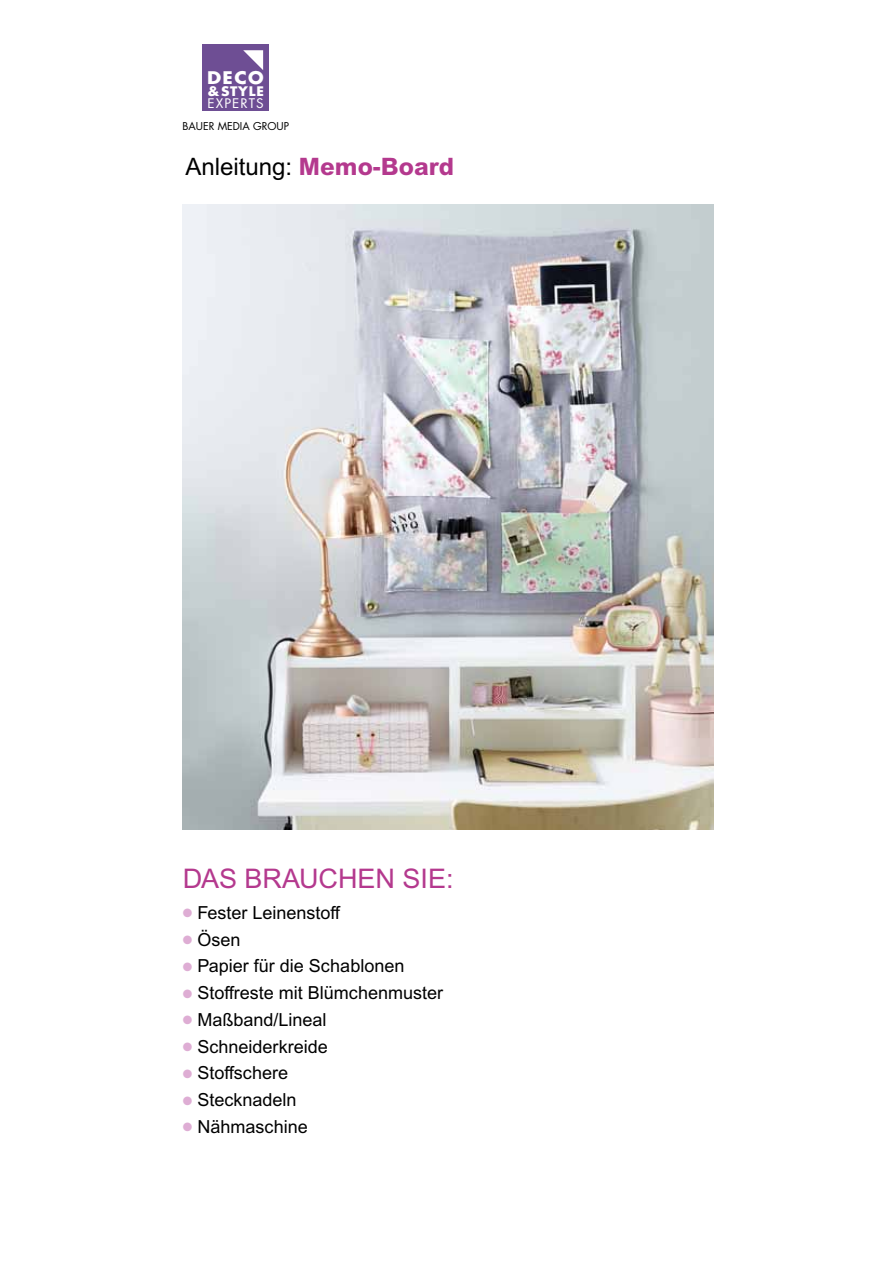
<style>
.page{position:relative;width:893px;height:1263px;background:#fff}
.page>*{position:absolute;margin:0;border:0;box-sizing:border-box;transform-origin:0 0}
.t1{font:27px "Arial MT Pro";color:#b4398e}
.t2{font:24px "Arial MT Pro";color:#000}
.t3{font:18px "Arial MT Pro";color:#000}
.t4{font:700 16.95px "Futura Com";color:#fff;scale:1.12 1}
.t5{font:12.9px "Futura Com";letter-spacing:.08em;color:#fff;scale:1.05 1}
.t6{font:700 12.75px "Futura Com";letter-spacing:.06em;color:#fff;scale:1.07 1}
.t7{font:10.5px "Futura Com";color:#000}
.s1{font-weight:800;color:#b4398e}
.s2{color:#deadd4}
</style>
<div class="page">
<img style="left:183px;top:204px;width:530px;height:626px">
<div style="left:202px;top:44px;width:67px;height:67px;background:#6e4e94"></div>
<svg style="left:243px;top:50px;width:20px;height:20px"></svg>
<p class="t4" style="left:207px;top:65px;width:52px">DECO</p>
<p class="t6" style="left:208px;top:81px;width:54px">&amp;STYLE</p>
<p class="t5" style="left:207px;top:94px;width:55px">EXPERTS</p>
<p class="t7" style="left:183px;top:119px;width:108px">BAUER MEDIA GROUP</p>
<h2 class="t2" style="left:186px;top:153px;width:270px">Anleitung: <span class="s1">Memo-Board</span></h2>
<h1 class="t1" style="left:183px;top:863px;width:272px">DAS BRAUCHEN SIE:</h1>
<p class="t3" style="left:183px;top:902px;width:159px"><span class="s2">●</span> Fester Leinenstoff</p>
<p class="t3" style="left:183px;top:929px;width:59px"><span class="s2">●</span> Ösen</p>
<p class="t3" style="left:183px;top:956px;width:223px"><span class="s2">●</span> Papier für die Schablonen</p>
<p class="t3" style="left:183px;top:982px;width:262px"><span class="s2">●</span> Stoffreste mit Blümchenmuster</p>
<p class="t3" style="left:183px;top:1009px;width:145px"><span class="s2">●</span> Maßband/Lineal</p>
<p class="t3" style="left:183px;top:1036px;width:146px"><span class="s2">●</span> Schneiderkreide</p>
<p class="t3" style="left:183px;top:1063px;width:107px"><span class="s2">●</span> Stoffschere</p>
<p class="t3" style="left:183px;top:1089px;width:115px"><span class="s2">●</span> Stecknadeln</p>
<p class="t3" style="left:183px;top:1116px;width:126px"><span class="s2">●</span> Nähmaschine</p>
</div>
